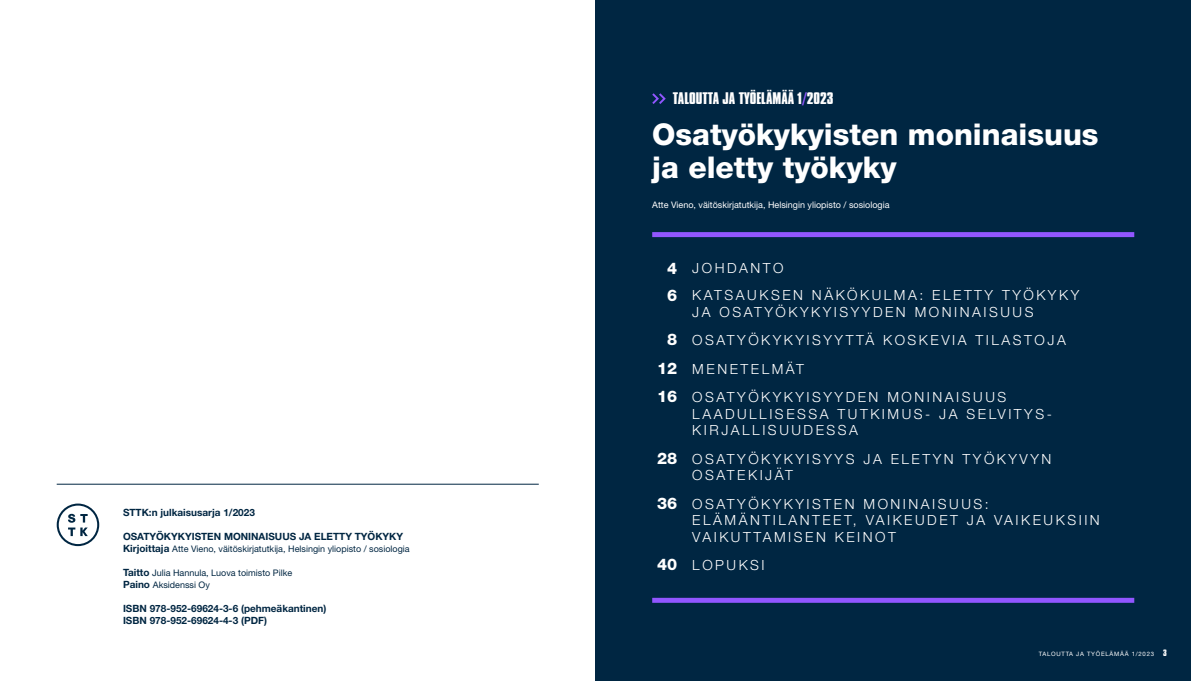
<style>
.page{position:relative;width:1191px;height:681px;background:#fff}
.page>*{position:absolute;margin:0;border:0;box-sizing:border-box;transform-origin:0 0}
.t1{font:800 30px/33px "Helvetica Neue LT Std";color:#fff}
.t2{font:800 16px "Helvetica Neue LT Std";color:#fff}
.t3{font:700 14.4px "Compacta BT";color:#fff}
.t4{font:300 14px/16.8px "Helvetica Neue LT Std";letter-spacing:.18em;color:#fff}
.t5{font:700 10px "Helvetica Neue LT Std";color:#002642}
.t6{font:9px "Helvetica Neue LT Std";color:#002642}
.t7{font:9px "Helvetica Neue LT Std";color:#fff}
.t8{font:6px "Helvetica Neue LT Std";letter-spacing:.12em;color:#fff}
.s1{font-weight:700;font-size:10px}
.s2{color:#9156ff}
.s3{font-family:"Compacta BT";font-weight:700;font-size:8px}
</style>
<div class="page">
<div style="left:595px;top:0;width:596px;height:680px;background:#002642"></div>
<svg style="left:57px;top:503px;width:42px;height:43px"></svg>
<hr style="left:57px;top:484px;width:482px;height:1px;background:#002642">
<svg style="left:652px;top:93px;width:14px;height:11px"></svg>
<div style="left:652px;top:232px;width:482px;height:5px;background:#9156ff"></div>
<div style="left:652px;top:597px;width:482px;height:5px;background:#9156ff"></div>
<p class="t5" style="left:123px;top:506px;width:133px">STTK:n julkaisusarja 1/2023</p>
<p class="t5" style="left:123px;top:530px;width:282px">OSATYÖKYKYISTEN MONINAISUUS JA ELETTY TYÖKYKY</p>
<p class="t6" style="left:123px;top:543px;width:288px"><span class="s1">Kirjoittaja</span> Atte Vieno, väitöskirjatutkija, Helsingin yliopisto / sosiologia</p>
<p class="t6" style="left:123px;top:567px;width:171px"><span class="s1">Taitto</span> Julia Hannula, Luova toimisto Pilke</p>
<p class="t6" style="left:123px;top:579px;width:88px"><span class="s1">Paino</span> Aksidenssi Oy</p>
<p class="t5" style="left:123px;top:602px;width:205px">ISBN 978-952-69624-3-6 (pehmeäkantinen)</p>
<p class="t5" style="left:123px;top:614px;width:145px">ISBN 978-952-69624-4-3 (PDF)</p>
<p class="t3" style="left:673px;top:90px;width:162px">TALOUTTA JA TYÖELÄMÄÄ 1<span class="s2">/</span>2023</p>
<p class="t1" style="left:652px;top:118px;width:448px">Osatyökykyisten moninaisuus ja eletty työkyky</p>
<p class="t7" style="left:652px;top:199px;width:239px">Atte Vieno, väitöskirjatutkija, Helsingin yliopisto / sosiologia</p>
<p class="t2" style="left:667px;top:258px;width:12px">4</p>
<p class="t2" style="left:667px;top:285px;width:12px">6</p>
<p class="t2" style="left:667px;top:330px;width:12px">8</p>
<p class="t2" style="left:657px;top:358px;width:22px">12</p>
<p class="t2" style="left:657px;top:386px;width:22px">16</p>
<p class="t2" style="left:657px;top:448px;width:22px">28</p>
<p class="t2" style="left:657px;top:493px;width:22px">36</p>
<p class="t2" style="left:657px;top:554px;width:22px">40</p>
<p class="t4" style="left:692px;top:259px;width:93px">JOHDANTO</p>
<p class="t4" style="left:692px;top:286px;width:388px">KATSAUKSEN NÄKÖKULMA: ELETTY TYÖKYKY<br>JA OSATYÖKYKYISYYDEN MONINAISUUS</p>
<p class="t4" style="left:692px;top:331px;width:375px">OSATYÖKYKYISYYTTÄ KOSKEVIA TILASTOJA</p>
<p class="t4" style="left:692px;top:360px;width:113px">MENETELMÄT</p>
<p class="t4" style="left:692px;top:388px;width:361px">OSATYÖKYKYISYYDEN MONINAISUUS<br>LAADULLISESSA TUTKIMUS- JA SELVITYS-<br>KIRJALLISUUDESSA</p>
<p class="t4" style="left:692px;top:449px;width:360px">OSATYÖKYKYISYYS JA ELETYN TYÖKYVYN<br>OSATEKIJÄT</p>
<p class="t4" style="left:692px;top:494px;width:409px">OSATYÖKYKYISTEN MONINAISUUS:<br>ELÄMÄNTILANTEET, VAIKEUDET JA VAIKEUKSIIN<br>VAIKUTTAMISEN KEINOT</p>
<p class="t4" style="left:692px;top:556px;width:74px">LOPUKSI</p>
<p class="t8" style="left:1039px;top:649px;width:130px">TALOUTTA JA TYÖELÄMÄÄ 1/2023 <span class="s3">3</span></p>
</div>
